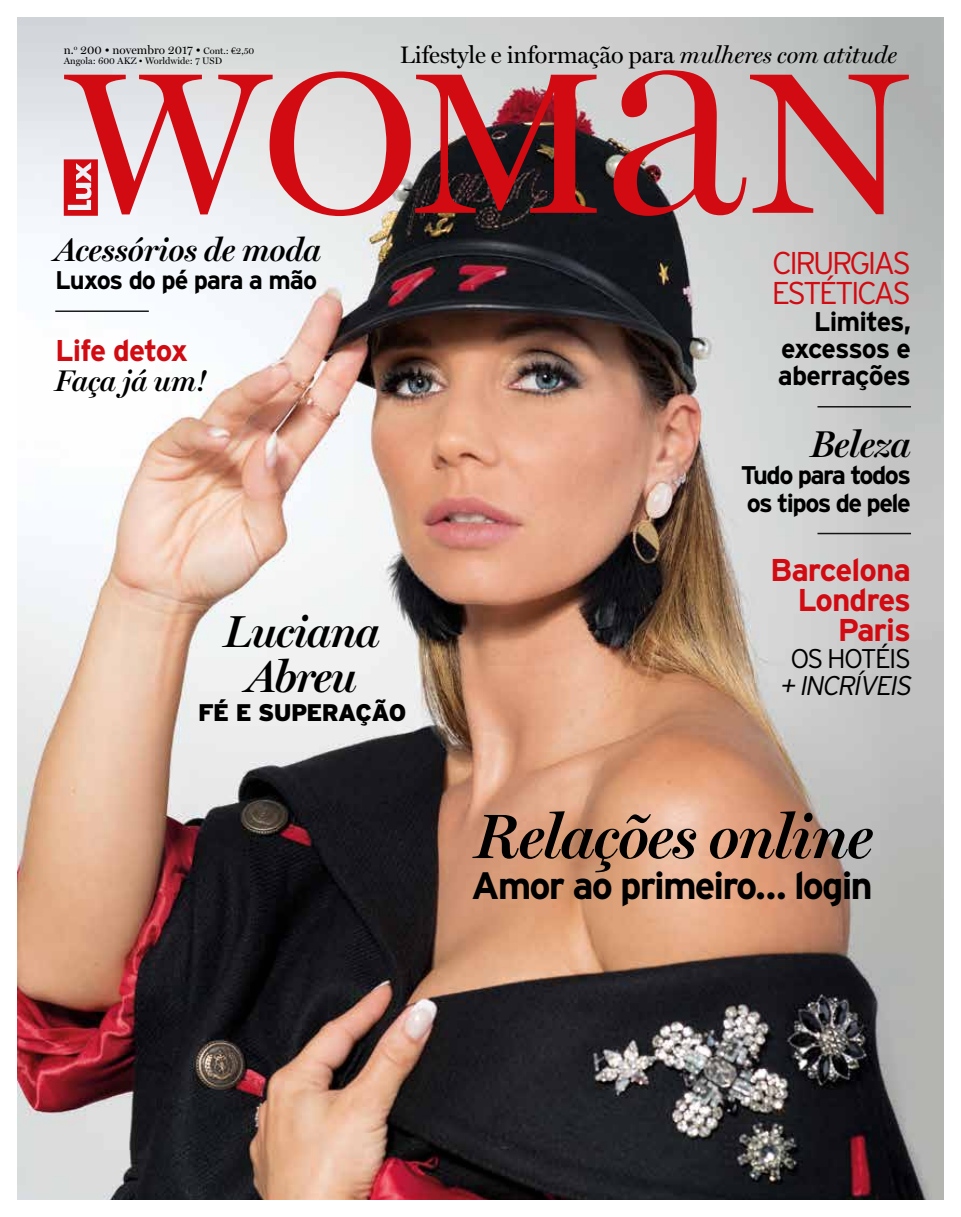
<style>
.page{position:relative;width:961px;height:1217px;background:#fff}
.page>*{position:absolute;margin:0;border:0;box-sizing:border-box;transform-origin:0 0}
.t1{font:italic 600 63px "Miller Display";letter-spacing:-.02em;color:#000}
.t2{font:italic 600 45px/45px "Miller Display";letter-spacing:-.03em;color:#000;text-align:center}
.t3{font:700 38.25px "Interstate";letter-spacing:-.05em;color:#000}
.t4{font:italic 600 37.5px "Miller Display";letter-spacing:-.01em;color:#000}
.t5{font:italic 600 33px "Miller Display";letter-spacing:-.01em;color:#000}
.t6{font:700 31.5px/30px "Interstate";letter-spacing:-.03em;color:#d20a11;text-align:right}
.t7{font:300 31.5px/30px "Interstate";letter-spacing:-.08em;color:#d20a11}
.t8{font:700 30px "Interstate";letter-spacing:-.04em;color:#d20a11}
.t9{font:italic 600 30px "Miller Display";letter-spacing:-.01em;color:#000}
.t10{font:700 27px/27px "Interstate";letter-spacing:-.035em;color:#000;text-align:justify}
.t11{font:italic 300 27px "Interstate";color:#000}
.t12{font:300 27px "Interstate";letter-spacing:-.06em;color:#000}
.t13{font:700 25.5px/27px "Interstate";letter-spacing:-.06em;color:#000}
.t14{font:700 25.5px "Interstate";letter-spacing:-.04em;color:#000}
.t15{font:24px "Miller Display";letter-spacing:-.005em;color:#000}
.t16{font:900 24px "Interstate";letter-spacing:-.03em;color:#000}
.t17{font:12px "Miller Display";color:#000}
.t18{font:9.45px "Miller Display";color:#000}
.s1{font-size:9.45px}
.s2{font-family:"Euro Serif";font-size:9.45px}
.s3{font-style:italic}
</style>
<div class="page">
<img style="left:17px;top:17px;width:927px;height:1182px">
<svg style="left:64px;top:70px;width:845px;height:146px;background:#c18386"></svg>
<hr style="left:55px;top:310px;width:94px;height:2px;background:#000">
<hr style="left:817px;top:406px;width:94px;height:1px;background:#000">
<hr style="left:817px;top:532px;width:94px;height:2px;background:#000">
<p class="t17" style="left:64px;top:43px;width:192px">n.<sup>o</sup> 200 • novembro 2017 • <span class="s1">Cont.:</span> <span class="s2">€</span><span class="s1">2,50</span></p>
<p class="t18" style="left:64px;top:55px;width:160px">Angola: 600 AKZ • Worldwide: 7 USD</p>
<h3 class="t5" style="left:55px;top:230px;width:268px">Acessórios de moda</h3>
<p class="t14" style="left:55px;top:266px;width:263px">Luxos do pé para a mão</p>
<p class="t8" style="left:55px;top:334px;width:134px">Life detox</p>
<p class="t9" style="left:55px;top:363px;width:153px">Faça já um!</p>
<p class="t15" style="left:400px;top:41px;width:499px">Lifestyle e informação para <span class="s3">mulheres com atitude</span></p>
<h3 class="t7" style="left:772px;top:247px;width:141px">CIRURGIAS<br>ESTÉTICAS</h3>
<p class="t10" style="left:778px;top:307px;width:135px;text-indent:36px">Limites, excessos e aberrações</p>
<h3 class="t4" style="left:811px;top:423px;width:102px">Beleza</h3>
<p class="t13" style="left:741px;top:461px;width:172px">Tudo para todos os tipos de pele</p>
<h2 class="t2" style="left:224px;top:610px;width:157px">Luciana<br>Abreu</h2>
<p class="t16" style="left:198px;top:698px;width:210px">FÉ E SUPERAÇÃO</p>
<h3 class="t6" style="left:770px;top:554px;width:142px">Barcelona<br>Londres<br>Paris</h3>
<p class="t12" style="left:790px;top:643px;width:122px">OS HOTÉIS</p>
<p class="t11" style="left:780px;top:670px;width:138px">+ INCRÍVEIS</p>
<h1 class="t1" style="left:475px;top:800px;width:399px">Relações online</h1>
<h3 class="t3" style="left:471px;top:864px;width:403px">Amor ao primeiro… login</h3>
</div>
